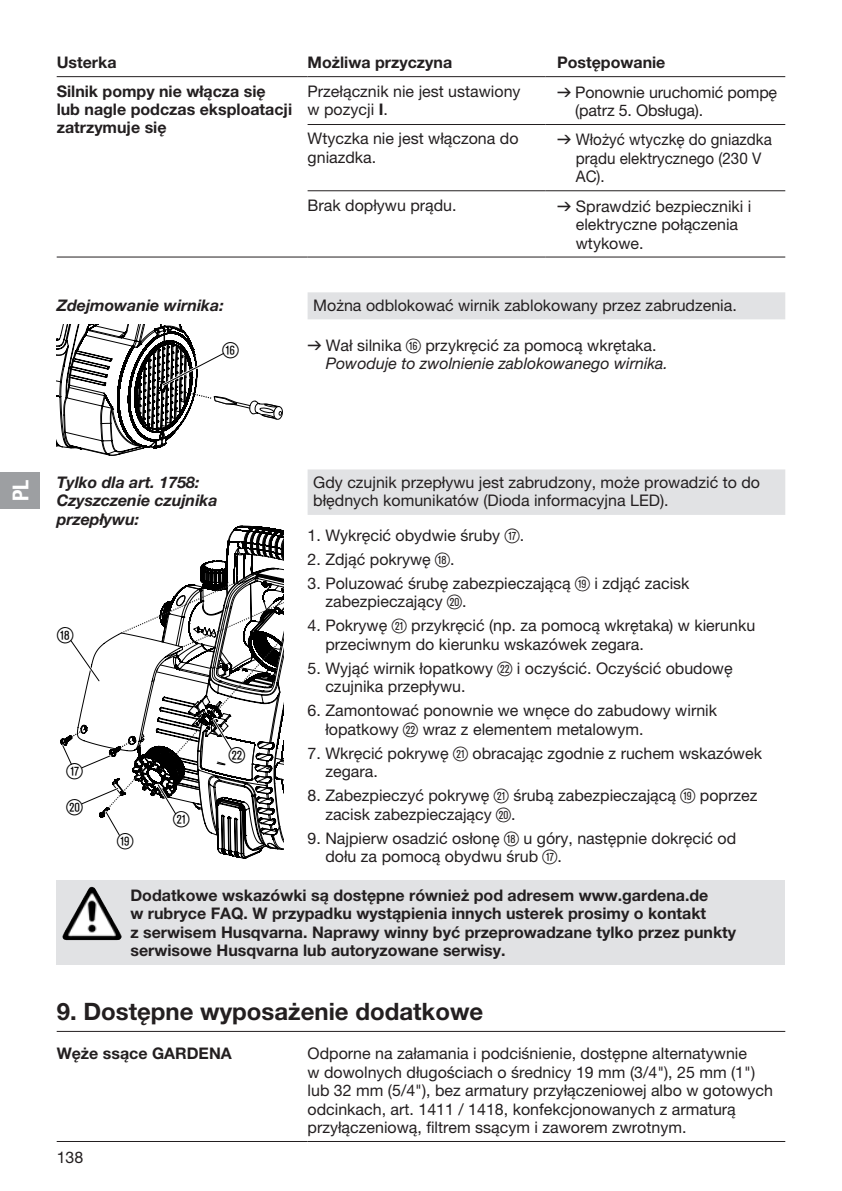
<style>
.page{position:relative;width:842px;height:1191px;background:#fff}
.page>*{position:absolute;margin:0;border:0;box-sizing:border-box;transform-origin:0 0}
.t1{font:700 24px "GARDENA Pro";color:#231f20}
.t2{font:22px/36px "Ziffernim Kreisund Quadrat BQ";color:#000}
.t3{font:22px "GARDENA Pro Bo Cond";color:#fff}
.t4{font:16px/18.4px "GARDENA Pro";color:#231f20}
.t5{font:700 16px/18.4px "GARDENA Pro";color:#231f20}
.t6{font:italic 16px/18.4px "GARDENA Pro";color:#231f20}
.t7{font:italic 700 16px/18.4px "GARDENA Pro";color:#231f20}
.t8{font:16px/18.4px "GARDENA Pro";color:#231f20;scale:.95 1}
.s1{font-weight:700}
.s2{font-family:"Formdruck"}
.s3{font-family:"Formdruck";font-style:normal}
.s4{font-style:normal}
.s5{font-family:"Ziffernim Kreisund Quadrat BQ";font-style:normal;font-size:20px}
.s6{font-family:"Ziffernim Kreisund Quadrat BQ";font-size:20px}
</style>
<div class="page">
<div style="left:0;top:472px;width:40px;height:37px;background:#9d9fa2"></div>
<hr style="left:57px;top:257px;width:251px;height:1px;background:#231f20">
<hr style="left:308px;top:124px;width:238px;height:1px;background:#231f20">
<hr style="left:546px;top:124px;width:239px;height:1px;background:#231f20">
<hr style="left:308px;top:190px;width:238px;height:1px;background:#231f20">
<hr style="left:546px;top:190px;width:239px;height:1px;background:#231f20">
<hr style="left:308px;top:257px;width:238px;height:1px;background:#231f20">
<hr style="left:546px;top:257px;width:239px;height:1px;background:#231f20">
<hr style="left:308px;top:76px;width:238px;height:1px;background:#231f20">
<hr style="left:546px;top:76px;width:239px;height:1px;background:#231f20">
<hr style="left:57px;top:76px;width:251px;height:1px;background:#231f20">
<svg style="left:308px;top:292px;width:477px;height:223px"></svg>
<svg style="left:57px;top:325px;width:226px;height:131px"></svg>
<svg style="left:60px;top:525px;width:223px;height:326px"></svg>
<div style="left:57px;top:879px;width:728px;height:85px;background:#e1e2e4"></div>
<img style="left:64px;top:887px;width:27px;height:45px">
<hr style="left:57px;top:1141px;width:251px;height:1px;background:#231f20">
<hr style="left:308px;top:1141px;width:477px;height:1px;background:#231f20">
<hr style="left:57px;top:1031px;width:728px;height:1px;background:#231f20">
<p class="t5" style="left:57px;top:53px;width:61px">Usterka</p>
<p class="t5" style="left:308px;top:53px;width:146px">Możliwa przyczyna</p>
<p class="t5" style="left:557px;top:53px;width:110px">Postępowanie</p>
<p class="t5" style="left:57px;top:81px;width:237px">Silnik pompy nie włącza się lub nagle podczas eksploatacji zatrzymuje się</p>
<p class="t4" style="left:308px;top:81px;width:214px">Przełącznik nie jest ustawiony w pozycji <span class="s1">I</span>.</p>
<p class="t4" style="left:575px;top:82px;width:203px;text-indent:-18px"><span class="s2">v</span> Ponownie uruchomić pompę (patrz 5. Obsługa).</p>
<p class="t4" style="left:308px;top:129px;width:212px">Wtyczka nie jest włączona do gniazdka.</p>
<p class="t8" style="left:576px;top:130px;width:208px;text-indent:-19px"><span class="s2">v</span> Włożyć wtyczkę do gniazdka prądu elektrycznego (230 V<br>AC).</p>
<p class="t4" style="left:308px;top:196px;width:151px">Brak dopływu prądu.</p>
<p class="t4" style="left:576px;top:197px;width:177px;text-indent:-19px"><span class="s2">v</span> Sprawdzić bezpieczniki i elektryczne połączenia wtykowe.</p>
<p class="t7" style="left:57px;top:295px;width:169px">Zdejmowanie wirnika:</p>
<h2 class="t2" style="left:223px;top:332px;width:18px">Z</h2>
<p class="t4" style="left:313px;top:296px;width:425px">Można odblokować wirnik zablokowany przez zabrudzenia.</p>
<p class="t6" style="left:326px;top:336px;width:344px;text-indent:-18px"><span class="s3">v</span> <span class="s4">Wał silnika</span> <span class="s5">Z</span> <span class="s4">przykręcić za pomocą wkrętaka.<br></span>Powoduje to zwolnienie zablokowanego wirnika.</p>
<h2 class="t3" style="left:7px;top:501px;width:23px;rotate:-90deg">PL</h2>
<p class="t4" style="left:313px;top:473px;width:448px">Gdy czujnik przepływu jest zabrudzony, może prowadzić to do błędnych komunikatów (Dioda informacyjna LED).</p>
<p class="t4" style="left:308px;top:525px;width:218px">1. Wykręcić obydwie śruby <span class="s6">U</span>.</p>
<p class="t4" style="left:308px;top:550px;width:149px">2. Zdjąć pokrywę <span class="s6">I</span>.</p>
<p class="t4" style="left:325px;top:574px;width:366px;text-indent:-18px">3. Poluzować śrubę zabezpieczającą <span class="s6">O</span> i zdjąć zacisk zabezpieczający <span class="s6">P</span>.</p>
<p class="t4" style="left:325px;top:616px;width:431px;text-indent:-18px">4. Pokrywę <span class="s6">A</span> przykręcić (np. za pomocą wkrętaka) w kierunku przeciwnym do kierunku wskazówek zegara.</p>
<p class="t4" style="left:325px;top:659px;width:409px;text-indent:-18px">5. Wyjąć wirnik łopatkowy <span class="s6">S</span> i oczyścić. Oczyścić obudowę czujnika przepływu.</p>
<p class="t4" style="left:325px;top:701px;width:393px;text-indent:-18px">6. Zamontować ponownie we wnęce do zabudowy wirnik łopatkowy <span class="s6">S</span> wraz z elementem metalowym.</p>
<p class="t4" style="left:325px;top:743px;width:438px;text-indent:-18px">7. Wkręcić pokrywę <span class="s6">A</span> obracając zgodnie z ruchem wskazówek zegara.</p>
<p class="t4" style="left:325px;top:786px;width:433px;text-indent:-18px">8. Zabezpieczyć pokrywę <span class="s6">A</span> śrubą zabezpieczającą <span class="s6">O</span> poprzez zacisk zabezpieczający <span class="s6">P</span>.</p>
<p class="t4" style="left:325px;top:828px;width:412px;text-indent:-18px">9. Najpierw osadzić osłonę <span class="s6">I</span> u góry, następnie dokręcić od dołu za pomocą obydwu śrub <span class="s6">U</span>.</p>
<p class="t5" style="left:130px;top:885px;width:607px">Dodatkowe wskazówki są dostępne również pod adresem www.gardena.de<br>w rubryce FAQ. W przypadku wystąpienia innych usterek prosimy o kontakt<br>z serwisem Husqvarna. Naprawy winny być przeprowadzane tylko przez punkty serwisowe Husqvarna lub autoryzowane serwisy.</p>
<p class="t7" style="left:57px;top:473px;width:162px">Tylko dla art. 1758:<br>Czyszczenie czujnika przepływu:</p>
<h2 class="t2" style="left:57px;top:617px;width:18px">I</h2>
<h2 class="t2" style="left:229px;top:737px;width:18px">S</h2>
<h2 class="t2" style="left:67px;top:753px;width:18px">U<br>P</h2>
<h2 class="t2" style="left:173px;top:802px;width:18px">A</h2>
<h2 class="t2" style="left:117px;top:823px;width:18px">O</h2>
<h1 class="t1" style="left:57px;top:996px;width:428px">9. Dostępne wyposażenie dodatkowe</h1>
<p class="t5" style="left:57px;top:1044px;width:177px">Węże ssące GARDENA</p>
<p class="t4" style="left:308px;top:1044px;width:467px">Odporne na załamania i podciśnienie, dostępne alternatywnie<br>w dowolnych długościach o średnicy 19 mm (3/4"), 25 mm (1") lub 32 mm (5/4"), bez armatury przyłączeniowej albo w gotowych odcinkach, art. 1411 / 1418, konfekcjonowanych z armaturą przyłączeniową, filtrem ssącym i zaworem zwrotnym.</p>
<p class="t4" style="left:57px;top:1147px;width:28px">138</p>
</div>
